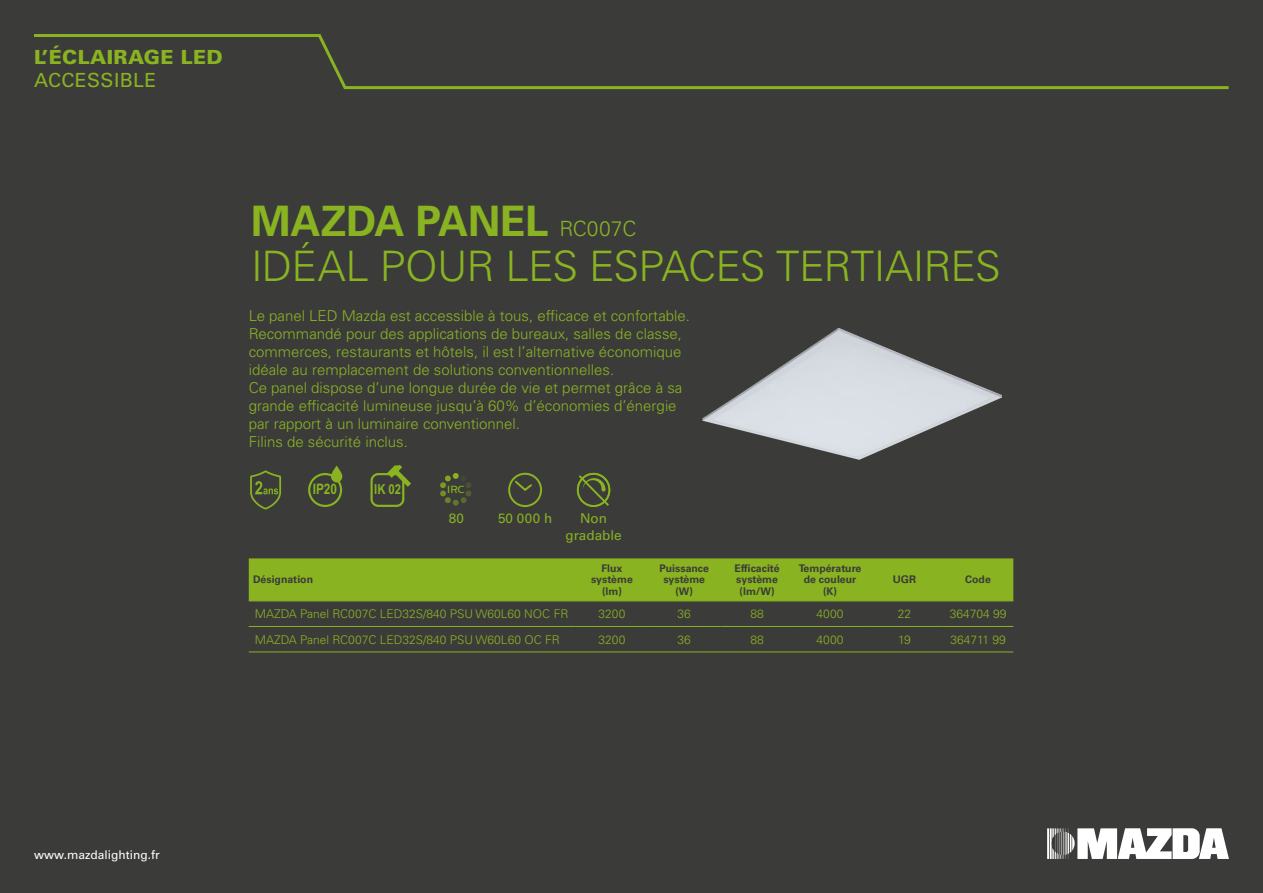
<style>
.page{position:relative;width:1263px;height:893px;background:#3b3b3a}
.page>*{position:absolute;margin:0;border:0;box-sizing:border-box;transform-origin:0 0}
.t1{font:300 42px/45px "Univers LT Std";letter-spacing:-.02em;color:#89b320}
.t2{font:900 19.5px "Univers LT Std";letter-spacing:.02em;color:#89b320}
.t3{font:19.5px "Univers LT Std";letter-spacing:.02em;color:#89b320}
.t4{font:300 15px/18px "Univers LT Std";color:#8ab323}
.t5{font:700 14.4px "Arial Narrow";color:#89b320}
.t6{font:700 13.8px "Arial Narrow";color:#89b320}
.t7{font:13.5px/16.2px "Univers LT Std";color:#89b320;text-align:center}
.t8{font:300 12px "Univers LT Std";color:#8ab323}
.t9{font:12px "Univers LT Std";color:#fff}
.t10{font:700 10.5px/11.4px "Univers LT Std";color:#3b3b3a;text-align:center}
.t11{font:500 10.35px "Centrale Sans";color:#89b320}
.t12{font:9.15px "Univers LT Std";letter-spacing:.02em;color:#89b320}
.s1{font-weight:700}
.s2{font-size:21px;color:#8ab323}
</style>
<div class="page">
<svg style="left:1047px;top:828px;width:182px;height:31px"></svg>
<svg style="left:34px;top:34px;width:1195px;height:56px"></svg>
<div style="left:249px;top:558px;width:764px;height:43px;background:#89b320"></div>
<hr style="left:249px;top:601px;width:327px;height:1px;background:#89b320">
<hr style="left:576px;top:601px;width:72px;height:1px;background:#89b320">
<hr style="left:648px;top:601px;width:72px;height:1px;background:#89b320">
<hr style="left:720px;top:601px;width:74px;height:1px;background:#89b320">
<hr style="left:794px;top:601px;width:72px;height:1px;background:#89b320">
<hr style="left:866px;top:601px;width:77px;height:1px;background:#89b320">
<hr style="left:943px;top:601px;width:70px;height:1px;background:#89b320">
<hr style="left:249px;top:626px;width:327px;height:1px;background:#89b320">
<hr style="left:576px;top:626px;width:72px;height:1px;background:#89b320">
<hr style="left:648px;top:626px;width:72px;height:1px;background:#89b320">
<hr style="left:720px;top:626px;width:74px;height:1px;background:#89b320">
<hr style="left:794px;top:626px;width:72px;height:1px;background:#89b320">
<hr style="left:866px;top:626px;width:77px;height:1px;background:#89b320">
<hr style="left:943px;top:626px;width:70px;height:1px;background:#89b320">
<hr style="left:249px;top:652px;width:327px;height:1px;background:#89b320">
<hr style="left:576px;top:652px;width:72px;height:1px;background:#89b320">
<hr style="left:648px;top:652px;width:72px;height:1px;background:#89b320">
<hr style="left:720px;top:652px;width:74px;height:1px;background:#89b320">
<hr style="left:794px;top:652px;width:72px;height:1px;background:#89b320">
<hr style="left:866px;top:652px;width:77px;height:1px;background:#89b320">
<hr style="left:943px;top:652px;width:70px;height:1px;background:#89b320">
<img style="left:702px;top:328px;width:300px;height:132px">
<svg style="left:250px;top:470px;width:31px;height:39px"></svg>
<div style="left:508px;top:473px;width:34px;height:34px;border:2px solid #89b320;border-radius:50%"></div>
<svg style="left:513px;top:479px;width:19px;height:12px"></svg>
<svg style="left:577px;top:473px;width:33px;height:34px"></svg>
<svg style="left:440px;top:473px;width:31px;height:33px"></svg>
<div style="left:308px;top:473px;width:34px;height:34px;border:2px solid #89b320;border-radius:50%"></div>
<svg style="left:330px;top:466px;width:12px;height:16px"></svg>
<div style="left:370px;top:473px;width:34px;height:34px;border:2px solid #89b320;border-radius:7px"></div>
<svg style="left:387px;top:465px;width:24px;height:22px"></svg>
<h2 class="t2" style="left:34px;top:45px;width:190px">L’ÉCLAIRAGE LED</h2>
<h2 class="t3" style="left:34px;top:69px;width:124px">ACCESSIBLE</h2>
<h1 class="t1" style="left:251px;top:198px;width:751px"><span class="s1">MAZDA PANEL</span> <span class="s2">RC007C<br></span>IDÉAL POUR LES ESPACES TERTIAIRES</h1>
<p class="t4" style="left:249px;top:307px;width:443px">Le panel LED Mazda est accessible à tous, efficace et confortable.<br>Recommandé pour des applications de bureaux, salles de classe, commerces, restaurants et hôtels, il est l’alternative économique idéale au remplacement de solutions conventionnelles.<br>Ce panel dispose d’une longue durée de vie et permet grâce à sa grande efficacité lumineuse jusqu’à 60% d’économies d’énergie par rapport à un luminaire conventionnel.<br>Filins de sécurité inclus.</p>
<p class="t5" style="left:313px;top:478px;width:26px">IP20</p>
<p class="t6" style="left:374px;top:479px;width:28px">IK 02</p>
<p class="t11" style="left:447px;top:483px;width:19px">IRC</p>
<p class="t7" style="left:449px;top:510px;width:17px">80</p>
<p class="t12" style="left:508px;top:510px;width:35px">15 000h</p>
<p class="t7" style="left:565px;top:511px;width:58px">Non gradable</p>
<p class="t7" style="left:498px;top:511px;width:56px">50 000 h</p>
<p class="t10" style="left:253px;top:574px;width:62px">Désignation</p>
<p class="t10" style="left:591px;top:563px;width:43px">Flux système (lm)</p>
<p class="t10" style="left:659px;top:563px;width:51px">Puissance système (W)</p>
<p class="t10" style="left:735px;top:563px;width:47px">Efficacité système (lm/W)</p>
<p class="t10" style="left:799px;top:563px;width:64px">Température de couleur (K)</p>
<p class="t10" style="left:893px;top:574px;width:25px">UGR</p>
<p class="t10" style="left:965px;top:574px;width:27px">Code</p>
<p class="t8" style="left:255px;top:607px;width:315px">MAZDA Panel RC007C LED32S/840 PSU W60L60 NOC FR</p>
<p class="t8" style="left:598px;top:607px;width:28px">3200</p>
<p class="t8" style="left:677px;top:607px;width:15px">36</p>
<p class="t8" style="left:750px;top:607px;width:15px">88</p>
<p class="t8" style="left:816px;top:607px;width:29px">4000</p>
<p class="t8" style="left:898px;top:607px;width:15px">22</p>
<p class="t8" style="left:950px;top:607px;width:58px">364704 99</p>
<p class="t8" style="left:255px;top:632px;width:306px">MAZDA Panel RC007C LED32S/840 PSU W60L60 OC FR</p>
<p class="t8" style="left:598px;top:632px;width:28px">3200</p>
<p class="t8" style="left:678px;top:632px;width:15px">36</p>
<p class="t8" style="left:750px;top:632px;width:15px">88</p>
<p class="t8" style="left:816px;top:632px;width:29px">4000</p>
<p class="t8" style="left:898px;top:632px;width:14px">19</p>
<p class="t8" style="left:950px;top:632px;width:57px">364711 99</p>
<p class="t9" style="left:34px;top:848px;width:127px">www.mazdalighting.fr</p>
</div>
